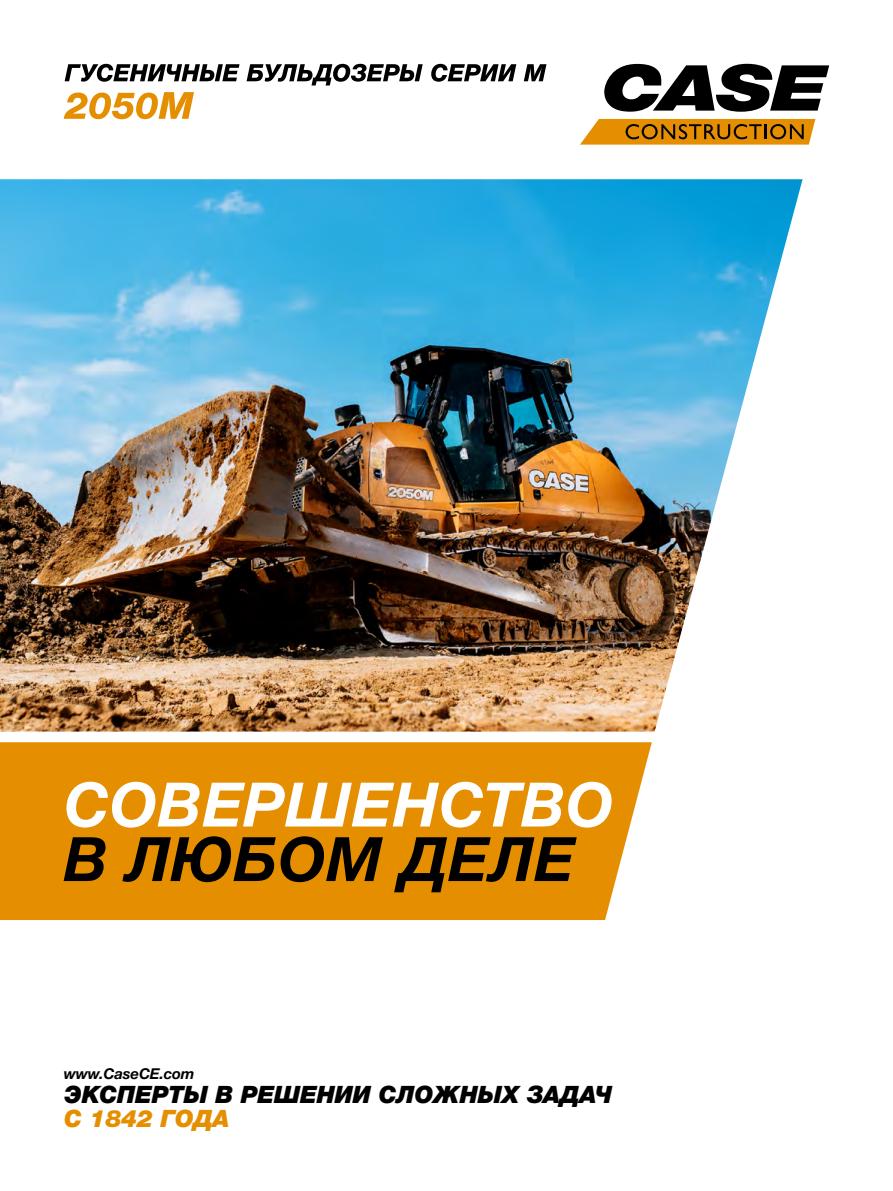
<style>
.page{position:relative;width:893px;height:1191px;background:#fff}
.page>*{position:absolute;margin:0;border:0;box-sizing:border-box;transform-origin:0 0}
.t1{font:italic 700 61.5px "Helvetica Neue Cyr";letter-spacing:.005em;color:#fff}
.t2{font:italic 700 61.5px "Helvetica Neue Cyr";letter-spacing:.005em;color:#000}
.t3{font:italic 900 24px "Helvetica Neue Cyr";letter-spacing:-.01em;color:#000}
.t4{font:italic 900 24px "Helvetica Neue Cyr";letter-spacing:-.01em;color:#e58f00}
.t5{font:italic 700 15px "Helvetica Neue Cyr";letter-spacing:-.01em;color:#000}
</style>
<div class="page">
<img style="left:0;top:179px;width:803px;height:552px">
<div style="left:0;top:742px;width:652px;height:178px;background:#e58f00"></div>
<svg style="left:580px;top:119px;width:235px;height:26px;background:#c68212"></svg>
<svg style="left:604px;top:64px;width:225px;height:48px"></svg>
<svg style="left:64px;top:92px;width:130px;height:27px"></svg>
<svg style="left:65px;top:64px;width:481px;height:21px"></svg>
<h1 class="t1" style="left:64px;top:771px;width:551px">СОВЕРШЕНСТВО</h1>
<h1 class="t2" style="left:64px;top:825px;width:513px">В ЛЮБОМ ДЕЛЕ</h1>
<p class="t5" style="left:64px;top:1065px;width:132px">www.CaseCE.com</p>
<p class="t3" style="left:64px;top:1081px;width:550px">ЭКСПЕРТЫ В РЕШЕНИИ СЛОЖНЫХ ЗАДАЧ</p>
<p class="t4" style="left:64px;top:1105px;width:167px">С 1842 ГОДА</p>
</div>
